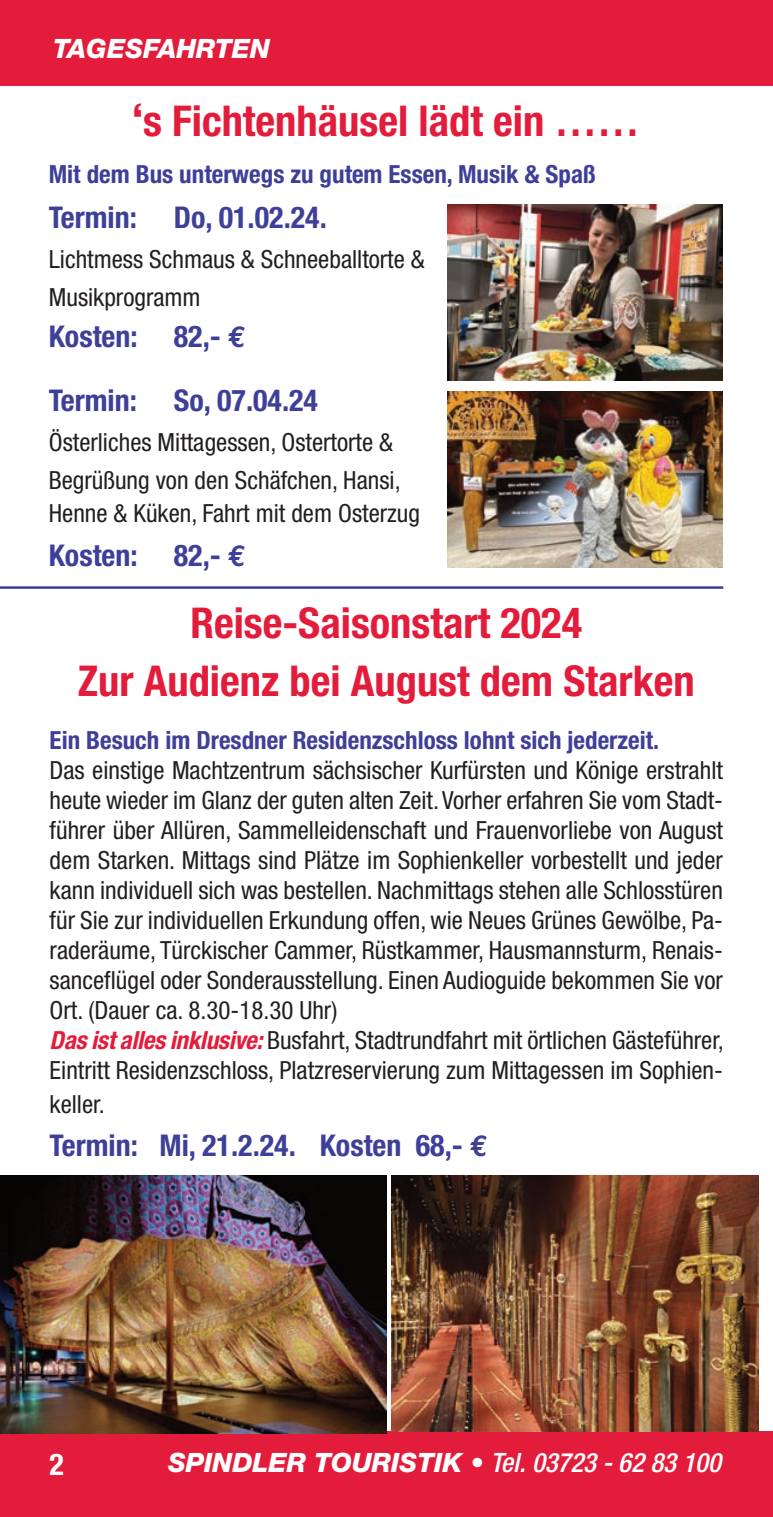
<style>
.page{position:relative;width:773px;height:1517px;background:#fff}
.page>*{position:absolute;margin:0;border:0;box-sizing:border-box;transform-origin:0 0}
.t1{font:700 condensed 42.5px "Helvetica Neue";color:#e41c3b}
.t2{font:700 condensed 30px "Helvetica Neue";color:#3e3f99}
.t3{font:700 condensed 30px "Helvetica Neue";color:#fff}
.t4{font:italic 800 26.75px "Helvetica Neue";color:#fff}
.t5{font:condensed 25px/30px "Helvetica Neue";color:#231f20}
.t6{font:700 condensed 25px "Helvetica Neue";color:#3e3f99}
.s1{font-family:"Lucida Grande";font-stretch:normal}
.s2{font-family:"Euro Mono";font-stretch:normal}
.s3{font-weight:700;font-style:italic;color:#e41c3b}
.s4{font-weight:400;font-style:normal;font-stretch:condensed}
.s5{font-weight:500;font-stretch:condensed}
</style>
<div class="page">
<div style="left:0;top:1431px;width:772px;height:85px;background:#e41c3b"></div>
<hr style="left:0;top:586px;width:723px;height:3px;background:#3e3f99">
<div style="left:0;top:0;width:772px;height:85px;background:#e41c3b"></div>
<img style="left:0;top:1175px;width:386px;height:258px">
<img style="left:392px;top:1175px;width:366px;height:256px">
<img style="left:447px;top:391px;width:275px;height:176px">
<img style="left:447px;top:204px;width:275px;height:176px">
<p class="t4" style="left:53px;top:39px;width:218px">TAGESFAHRTEN</p>
<p class="t1" style="left:132px;top:106px;width:508px"><span class="s1">‘</span>s Fichtenhäusel lädt ein ……</p>
<p class="t6" style="left:49px;top:165px;width:548px">Mit dem Bus unterwegs zu gutem Essen, Musik &amp; Spaß</p>
<p class="t2" style="left:49px;top:207px;width:279px">Termin: Do, 01.02.24.</p>
<p class="t5" style="left:49px;top:246px;width:377px">Lichtmess Schmaus &amp; Schneeballtorte &amp;</p>
<p class="t5" style="left:49px;top:284px;width:153px">Musikprogramm</p>
<p class="t2" style="left:49px;top:325px;width:199px">Kosten: 82,- <span class="s2">€</span></p>
<p class="t2" style="left:49px;top:390px;width:271px">Termin: So, 07.04.24</p>
<p class="t5" style="left:49px;top:429px;width:346px">Österliches Mittagessen, Ostertorte &amp;</p>
<p class="t5" style="left:49px;top:465px;width:373px;line-height:33.5px">Begrüßung von den Schäfchen, Hansi,<br>Henne &amp; Küken, Fahrt mit dem Osterzug</p>
<p class="t2" style="left:49px;top:544px;width:199px">Kosten: 82,- <span class="s2">€</span></p>
<p class="t1" style="left:190px;top:608px;width:393px">Reise-Saisonstart 2024</p>
<p class="t1" style="left:78px;top:666px;width:618px">Zur Audienz bei August dem Starken</p>
<p class="t6" style="left:50px;top:731px;width:611px">Ein Besuch im Dresdner Residenzschloss lohnt sich jederzeit.</p>
<p class="t5" style="left:50px;top:757px;width:674px;text-align:justify">Das einstige Machtzentrum sächsischer Kurfürsten und Könige erstrahlt heute wieder im Glanz der guten alten Zeit. Vorher erfahren Sie vom Stadt&shy;führer über Allüren, Sammelleidenschaft und Frauenvorliebe von August dem Starken. Mittags sind Plätze im Sophienkeller vorbestellt und jeder kann individuell sich was bestellen. Nachmittags stehen alle Schlosstüren für Sie zur individuellen Erkundung offen, wie Neues Grünes Gewölbe, Pa&shy;raderäume, Türckischer Cammer, Rüstkammer, Hausmannsturm, Renais&shy;sanceflügel oder Sonderausstellung. Einen Audioguide bekommen Sie vor Ort. (Dauer ca. 8.30-18.30 Uhr)</p>
<p class="t5" style="left:50px;top:1027px;width:675px"><span class="s3">Das ist alles inklusive:</span>Busfahrt, Stadtrundfahrt mit örtlichen Gästeführer,</p>
<p class="t5" style="left:50px;top:1055px;width:674px;line-height:33.5px">Eintritt Residenzschloss, Platzreservierung zum Mittagessen im Sophien&shy;keller.</p>
<p class="t2" style="left:50px;top:1135px;width:440px">Termin: Mi, 21.2.24. Kosten 68,- <span class="s2">€</span></p>
<p class="t3" style="left:50px;top:1453px;width:16px">2</p>
<p class="t4" style="left:168px;top:1453px;width:559px">SPINDLER TOURISTIK <span class="s4">•</span> <span class="s5">Tel.03723 - 62 83 100</span></p>
</div>
